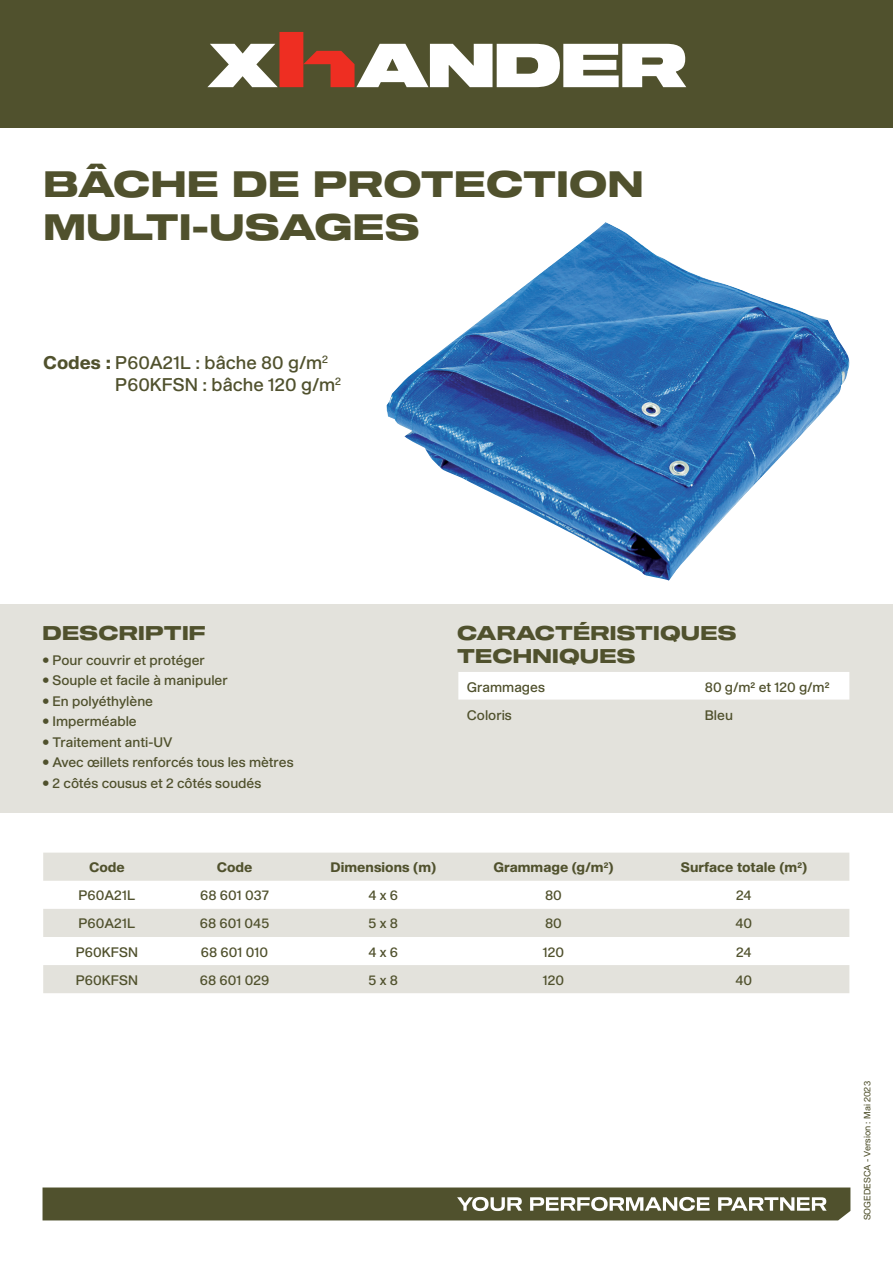
<style>
.page{position:relative;width:893px;height:1263px;background:#fff}
.page>*{position:absolute;margin:0;border:0;box-sizing:border-box;transform-origin:0 0}
.t1{font:36px/43.2px "Shapiro 75 Heavy Extd";letter-spacing:.01em;color:#50512d}
.t2{font:19.5px/22.5px "Shapiro 75 Heavy Extd";letter-spacing:.01em;color:#50512d}
.t3{font:18px "Shapiro 55 Middle";color:#50512d}
.t4{font:13.5px "Shapiro 55 Middle";color:#50512d}
.t5{font:800 13.5px "Shapiro 75";color:#50512d}
.t6{font:10.5px "Shapiro 55 Middle";color:#50512d}
.t7{font:9px "Shapiro 45 Welter";color:#50512d}
.s1{font-family:"Shapiro 75";font-weight:800}
</style>
<div class="page">
<svg style="left:43px;top:1187px;width:807px;height:33px;background:#636444"></svg>
<div style="left:0;top:0;width:893px;height:128px;background:#50512d"></div>
<svg style="left:207px;top:32px;width:479px;height:55px"></svg>
<div style="left:0;top:604px;width:893px;height:208px;background:#e3e2dc"></div>
<div style="left:458px;top:672px;width:391px;height:27px;background:#fff"></div>
<div style="left:43px;top:853px;width:806px;height:28px;background:#e3e2dc"></div>
<svg style="left:43px;top:909px;width:806px;height:84px;fill:#e3e2dc"></svg>
<img style="left:387px;top:222px;width:463px;height:359px">
<h1 class="t1" style="left:43px;top:164px;width:602px">BÂCHE DE PROTECTION<br>MULTI-USAGES</h1>
<p class="t6" style="left:322px;top:352px;width:7px">2</p>
<h3 class="t3" style="left:43px;top:350px;width:281px"><span class="s1">Codes</span> P<span class="s1">:</span> 60A21L : bâche 80 g m/</h3>
<p class="t6" style="left:335px;top:374px;width:7px">2</p>
<h3 class="t3" style="left:115px;top:372px;width:221px">P60KFSN : bâche 120 g m/</h3>
<h2 class="t2" style="left:43px;top:623px;width:165px">DESCRIPTIF</h2>
<p class="t4" style="left:43px;top:650px;width:164px">• Pour couvrir et protéger</p>
<p class="t4" style="left:43px;top:671px;width:187px">• Souple et facile à manipuler</p>
<p class="t4" style="left:43px;top:691px;width:112px">• En polyéthylène</p>
<p class="t4" style="left:43px;top:712px;width:96px">• Imperméable</p>
<p class="t4" style="left:43px;top:732px;width:132px">• Traitement anti-UV</p>
<p class="t4" style="left:43px;top:753px;width:253px">• Avec œillets renforcés tous les mètres</p>
<p class="t4" style="left:43px;top:773px;width:220px">• 2 côtés cousus et 2 côtés soudés</p>
<h2 class="t2" style="left:457px;top:623px;width:281px">CARACTÉRISTIQUES<br>TECHNIQUES</h2>
<p class="t4" style="left:705px;top:678px;width:126px">80 g m/ ² et 120 g m/ ²</p>
<p class="t4" style="left:467px;top:678px;width:80px">Grammages</p>
<p class="t4" style="left:467px;top:705px;width:47px">Coloris</p>
<p class="t4" style="left:705px;top:705px;width:30px">Bleu</p>
<p class="t5" style="left:89px;top:858px;width:37px">Code</p>
<p class="t5" style="left:217px;top:858px;width:37px">Code</p>
<p class="t5" style="left:331px;top:858px;width:107px">Dimensions (m)</p>
<p class="t5" style="left:493px;top:858px;width:122px">Grammage ( g m/ )<sup>2</sup></p>
<p class="t5" style="left:681px;top:858px;width:128px">Surface totale ( m (<sup>2</sup></p>
<p class="t4" style="left:79px;top:886px;width:58px">P60A21L</p>
<p class="t4" style="left:200px;top:886px;width:70px">68 601 037</p>
<p class="t4" style="left:369px;top:886px;width:31px">6x4</p>
<p class="t4" style="left:545px;top:886px;width:18px">80</p>
<p class="t4" style="left:736px;top:886px;width:17px">24</p>
<p class="t4" style="left:79px;top:914px;width:58px">P60A21L</p>
<p class="t4" style="left:200px;top:914px;width:71px">68 601 045</p>
<p class="t4" style="left:369px;top:914px;width:31px">8x5</p>
<p class="t4" style="left:545px;top:914px;width:18px">80</p>
<p class="t4" style="left:736px;top:914px;width:18px">40</p>
<p class="t4" style="left:76px;top:942px;width:64px">P60KFSN</p>
<p class="t4" style="left:201px;top:942px;width:69px">68 601 010</p>
<p class="t4" style="left:369px;top:942px;width:31px">6x4</p>
<p class="t4" style="left:543px;top:942px;width:23px">120</p>
<p class="t4" style="left:736px;top:942px;width:17px">24</p>
<p class="t4" style="left:76px;top:970px;width:64px">P60KFSN</p>
<p class="t4" style="left:200px;top:970px;width:71px">68 601 029</p>
<p class="t4" style="left:369px;top:970px;width:31px">8x5</p>
<p class="t4" style="left:543px;top:970px;width:23px">120</p>
<p class="t4" style="left:736px;top:970px;width:18px">40</p>
<p class="t7" style="left:861px;top:1220px;width:141px;rotate:-90deg">SOGEDESCA - Version : Mai 2023</p>
</div>
